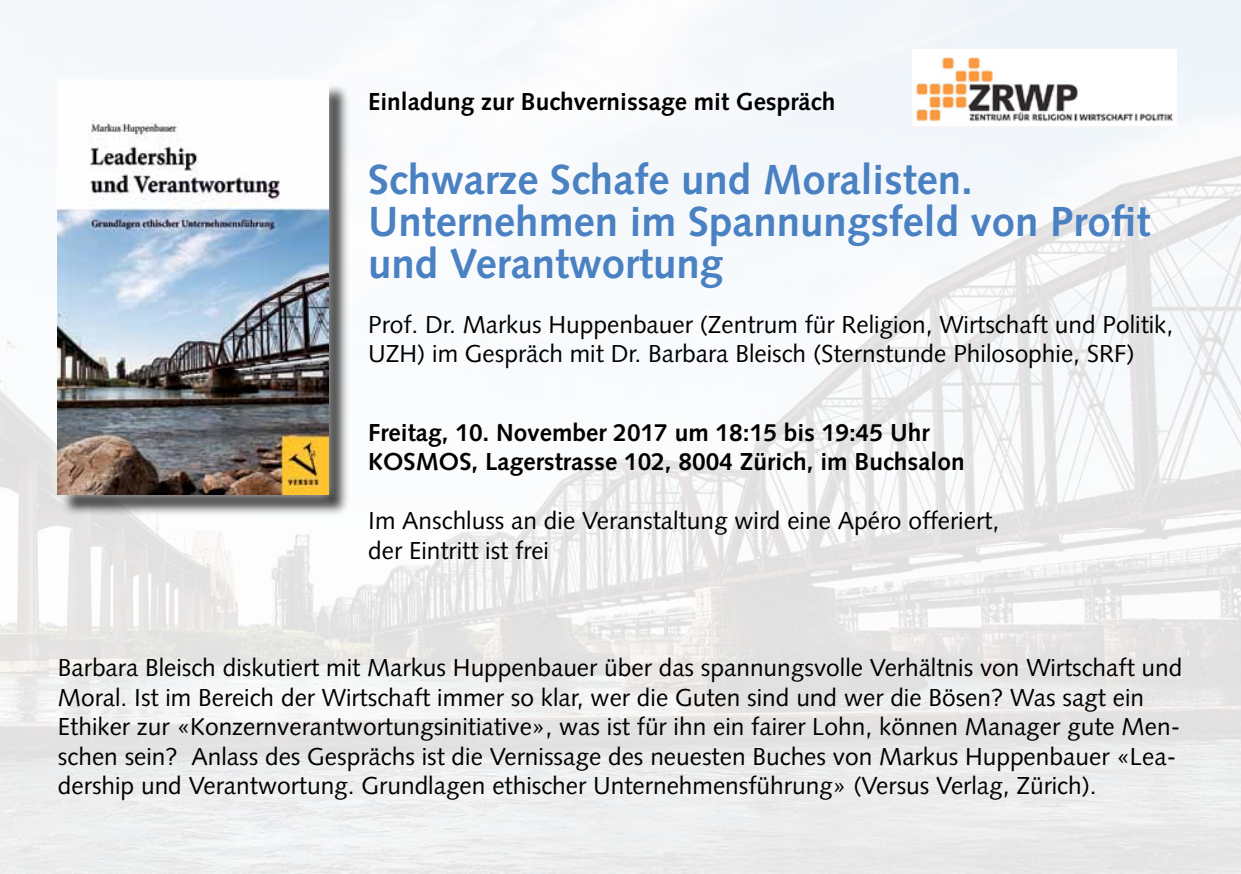
<style>
.page{position:relative;width:1241px;height:874px;background:#fff}
.page>*{position:absolute;margin:0;border:0;box-sizing:border-box;transform-origin:0 0}
.t1{font:700 42px/42px "Syntax LT Std";color:#4a81c2}
.t2{font:24.5px/29.4px "Syntax LT Std";color:#000}
.t3{font:700 24.5px/29.4px "Syntax LT Std";color:#000}
</style>
<div class="page">
<img style="left:0;top:0;width:1240px;height:873px">
<div style="left:61px;top:83px;width:289px;height:433px;background:#000;opacity:.75"></div>
<div style="left:47px;top:70px;width:292px;height:435px;background:#fff;opacity:.75"></div>
<img style="left:58px;top:81px;width:270px;height:413px">
<img style="left:912px;top:49px;width:264px;height:76px">
<p class="t3" style="left:368px;top:87px;width:468px">Einladung zur Buchvernissage mit Gespräch</p>
<h1 class="t1" style="left:368px;top:158px;width:783px">Schwarze Schafe und Moralisten.<br>Unternehmen im Spannungsfeld von Profit und Verantwortung</h1>
<p class="t2" style="left:368px;top:309px;width:806px">Prof. Dr. Markus Huppenbauer (Zentrum für Religion, Wirtschaft und Politik,<br>UZH) im Gespräch mit Dr. Barbara Bleisch (Sternstunde Philosophie, SRF)</p>
<p class="t3" style="left:368px;top:418px;width:598px">Freitag, 10. November 2017 um 18:15 bis 19:45 Uhr<br>KOSMOS, Lagerstrasse 102, 8004 Zürich, im Buchsalon</p>
<p class="t2" style="left:368px;top:506px;width:632px">Im Anschluss an die Veranstaltung wird eine Apéro offeriert, der Eintritt ist frei</p>
<p class="t2" style="left:58px;top:653px;width:1125px">Barbara Bleisch diskutiert mit Markus Huppenbauer über das spannungsvolle Verhältnis von Wirtschaft und Moral. Ist im Bereich der Wirtschaft immer so klar, wer die Guten sind und wer die Bösen? Was sagt ein Ethiker zur «Konzernverantwortungsinitiative», was ist für ihn ein fairer Lohn, können Manager gute Men&shy;schen sein? Anlass des Gesprächs ist die Vernissage des neuesten Buches von Markus Huppenbauer «Lea&shy;dership und Verantwortung. Grundlagen ethischer Unternehmensführung» (Versus Verlag, Zürich).</p>
</div>
